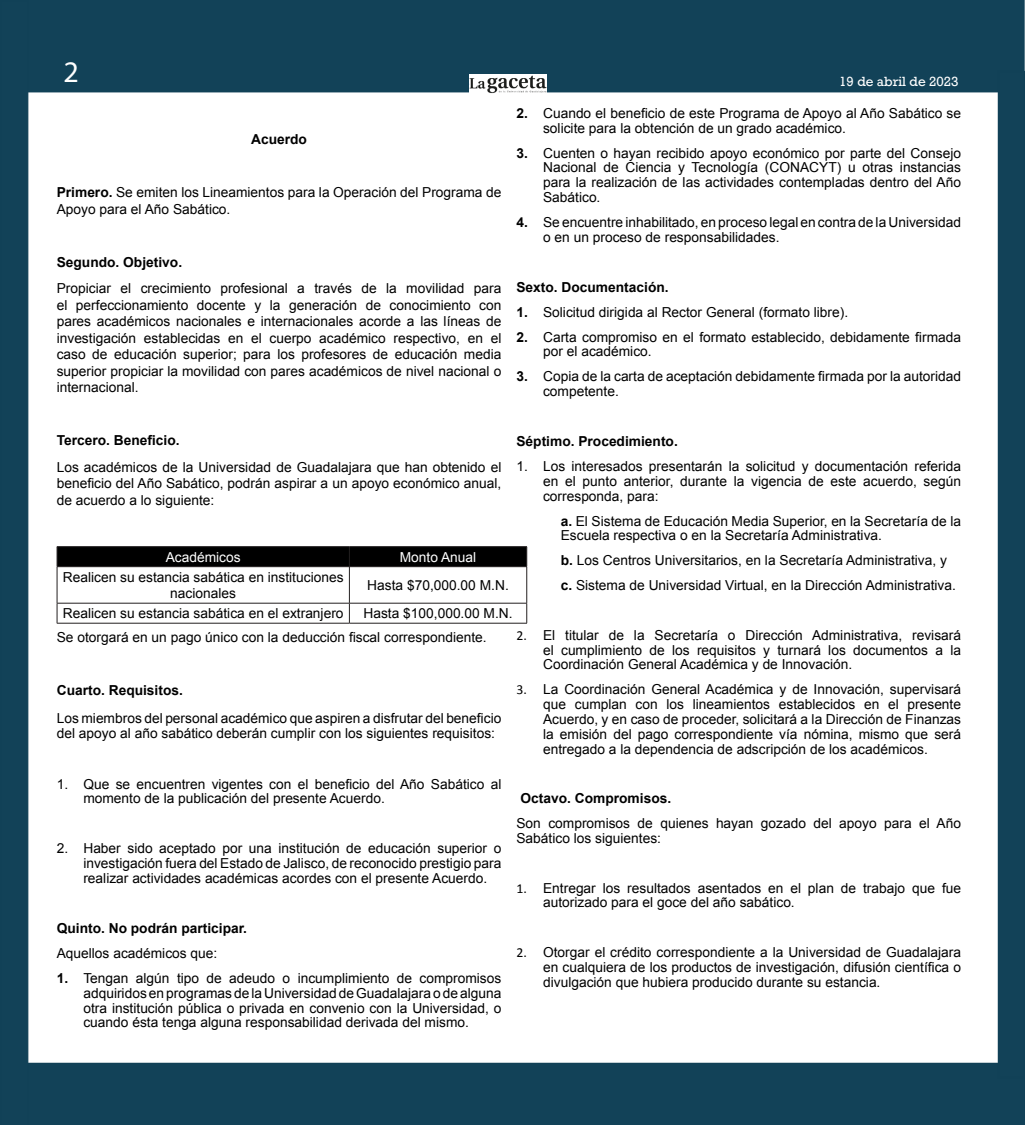
<style>
.page{position:relative;width:1025px;height:1125px;background:#fff}
.page>*{position:absolute;margin:0;border:0;box-sizing:border-box;transform-origin:0 0}
.t1{font:30px "Myriad Pro";color:#fff}
.Pa2{font:13.75px/14.9px "Arial";color:#000;text-align:justify}
.Default{font:13.75px/14.9px "Arial";color:#000}
.No_Spacing{font:13.75px/16.5px "Arial";color:#000;text-align:center}
.Pa2-2{font:700 13.75px "Arial";color:#000}
.Pa6{font:13.75px "Arial";color:#000}
.No_Spacing-2{font:13.75px "Arial";color:#fff}
.Default-2{font:700 13.75px "Arial";color:#000}
.Pa6-2{font:700 13.75px "Arial";color:#000}
.t2{font:12.5px "Rockwell";color:#fff}
.s1{font-weight:700}
.s2{font-family:"Calibri"}
</style>
<div class="page">
<div style="left:28px;top:0;width:996px;height:92px;background:#124258"></div>
<div style="left:28px;top:1063px;width:996px;height:62px;background:#124258"></div>
<img style="left:469px;top:74px;width:77px;height:20px">
<div style="left:997px;top:71px;width:27px;height:1007px;background:#124258;border:1px solid #114157"></div>
<div style="left:0;top:0;width:28px;height:1125px;background:#124258"></div>
<hr style="left:57px;top:546px;width:292px;height:1px;background:#231f20">
<hr style="left:349px;top:546px;width:178px;height:1px;background:#231f20">
<div style="left:57px;top:547px;width:470px;height:19px;background:#000"></div>
<hr style="left:57px;top:566px;width:292px;height:1px;background:#231f20">
<hr style="left:57px;top:567px;width:1px;height:36px;background:#231f20">
<hr style="left:349px;top:566px;width:178px;height:1px;background:#231f20">
<hr style="left:349px;top:567px;width:1px;height:36px;background:#231f20">
<hr style="left:526px;top:567px;width:1px;height:36px;background:#231f20">
<hr style="left:57px;top:603px;width:292px;height:1px;background:#231f20">
<svg style="left:57px;top:604px;width:1px;height:19px"></svg>
<hr style="left:349px;top:603px;width:178px;height:1px;background:#231f20">
<svg style="left:349px;top:604px;width:1px;height:19px"></svg>
<svg style="left:526px;top:604px;width:1px;height:19px"></svg>
<hr style="left:57px;top:623px;width:292px;height:1px;background:#231f20">
<hr style="left:349px;top:623px;width:178px;height:1px;background:#231f20">
<h1 class="t1" style="left:63px;top:54px;width:17px">2</h1>
<p class="t2" style="left:838px;top:73px;width:121px">19 de abril de 2023</p>
<p class="Pa2" style="left:543px;top:106px;width:419px;text-indent:-27px"><span class="s1">2.</span> Cuando el beneficio de este Programa de Apoyo al Año Sabático se solicite para la obtención de un grado académico.</p>
<p class="Pa2" style="left:543px;top:145px;width:419px;text-indent:-27px"><span class="s1">3.</span> Cuenten o hayan recibido apoyo económico por parte del Consejo Nacional de Ciencia y Tecnología (CONACYT) u otras instancias para la realización de las actividades contempladas dentro del Año Sabático.</p>
<p class="Pa2" style="left:543px;top:215px;width:419px;text-indent:-27px"><span class="s1">4.</span> Se encuentre inhabilitado, en proceso legal en contra de la Universidad o en un proceso de responsabilidades.</p>
<p class="Pa2-2" style="left:516px;top:278px;width:154px">Sexto. Documentación.</p>
<p class="Pa2" style="left:516px;top:305px;width:333px"><span class="s1">1.</span> Solicitud dirigida al Rector General (formato libre).</p>
<p class="Pa2" style="left:543px;top:329px;width:419px;text-indent:-27px"><span class="s1">2.</span> Carta compromiso en el formato establecido, debidamente firmada por el académico.</p>
<p class="Pa2" style="left:543px;top:369px;width:419px;text-indent:-27px"><span class="s1">3.</span> Copia de la carta de aceptación debidamente firmada por la autoridad competente.</p>
<p class="Pa2-2" style="left:516px;top:432px;width:163px">Séptimo. Procedimiento.</p>
<p class="Pa2" style="left:543px;top:459px;width:419px;text-indent:-27px">1. Los interesados presentarán la solicitud y documentación referida en el punto anterior, durante la vigencia de este acuerdo, según corresponda, para:</p>
<p class="Default" style="left:560px;top:513px;width:402px"><span class="s1">a.</span> El Sistema de Educación Media Superior, en la Secretaría de la<br>Escuela respectiva o en la Secretaría Administrativa.</p>
<p class="Default" style="left:560px;top:553px;width:387px"><span class="s1">b.</span> Los Centros Universitarios, en la Secretaría Administrativa, y</p>
<p class="Default" style="left:560px;top:578px;width:396px"><span class="s1">c.</span> Sistema de Universidad Virtual, en la Dirección Administrativa.</p>
<p class="Pa2" style="left:543px;top:628px;width:419px;text-indent:-27px"><span class="s2">2.</span> El titular de la Secretaría o Dirección Administrativa, revisará el cumplimiento de los requisitos y turnará los documentos a la Coordinación General Académica y de Innovación.</p>
<p class="Pa2" style="left:543px;top:682px;width:419px;text-indent:-27px"><span class="s2">3.</span> La Coordinación General Académica y de Innovación, supervisará que cumplan con los lineamientos establecidos en el presente Acuerdo, y en caso de proceder, solicitará a la Dirección de Finanzas la emisión del pago correspondiente vía nómina, mismo que será entregado a la dependencia de adscripción de los académicos.</p>
<p class="Default-2" style="left:520px;top:789px;width:152px">Octavo. Compromisos.</p>
<p class="Default" style="left:516px;top:816px;width:446px">Son compromisos de quienes hayan gozado del apoyo para el Año<br>Sabático los siguientes:</p>
<p class="Pa2" style="left:543px;top:881px;width:419px;text-indent:-27px"><span class="s2">1.</span> Entregar los resultados asentados en el plan de trabajo que fue autorizado para el goce del año sabático.</p>
<p class="Pa2" style="left:543px;top:945px;width:419px;text-indent:-27px"><span class="s2">2.</span> Otorgar el crédito correspondiente a la Universidad de Guadalajara en cualquiera de los productos de investigación, difusión científica o divulgación que hubiera producido durante su estancia.</p>
<p class="Pa2-2" style="left:251px;top:130px;width:57px">Acuerdo</p>
<p class="Pa2" style="left:57px;top:184px;width:446px;line-height:16.5px"><span class="s1">Primero.</span> Se emiten los Lineamientos para la Operación del Programa de<br>Apoyo para el Año Sabático.</p>
<p class="Pa2-2" style="left:57px;top:253px;width:127px">Segundo. Objetivo.</p>
<p class="Pa2" style="left:57px;top:280px;width:446px;line-height:16.5px">Propiciar el crecimiento profesional a través de la movilidad para el perfeccionamiento docente y la generación de conocimiento con pares académicos nacionales e internacionales acorde a las líneas de investigación establecidas en el cuerpo académico respectivo, en el caso de educación superior; para los profesores de educación media superior propiciar la movilidad con pares académicos de nivel nacional o internacional.</p>
<p class="Pa2-2" style="left:57px;top:431px;width:124px">Tercero. Beneficio.</p>
<p class="Pa2" style="left:57px;top:459px;width:446px;line-height:16.5px">Los académicos de la Universidad de Guadalajara que han obtenido el beneficio del Año Sabático, podrán aspirar a un apoyo económico anual, de acuerdo a lo siguiente:</p>
<p class="No_Spacing-2" style="left:166px;top:548px;width:76px">Académicos</p>
<p class="No_Spacing-2" style="left:399px;top:548px;width:78px">Monto Anual</p>
<p class="No_Spacing" style="left:63px;top:569px;width:282px">Realicen su estancia sabática en instituciones nacionales</p>
<p class="No_Spacing" style="left:367px;top:577px;width:143px">Hasta $70,000.00 M.N.</p>
<p class="No_Spacing" style="left:63px;top:605px;width:282px">Realicen su estancia sabática en el extranjero</p>
<p class="No_Spacing" style="left:363px;top:605px;width:151px">Hasta $100,000.00 M.N.</p>
<p class="Pa6" style="left:57px;top:628px;width:431px">Se otorgará en un pago único con la deducción fiscal correspondiente.</p>
<p class="Pa6-2" style="left:57px;top:681px;width:128px">Cuarto. Requisitos.</p>
<p class="Pa2" style="left:57px;top:710px;width:446px">Los miembros del personal académico que aspiren a disfrutar del beneficio del apoyo al año sabático deberán cumplir con los siguientes requisitos:</p>
<p class="Pa2" style="left:83px;top:776px;width:419px;text-indent:-27px">1. Que se encuentren vigentes con el beneficio del Año Sabático al momento de la publicación del presente Acuerdo.</p>
<p class="Pa2" style="left:83px;top:841px;width:419px;text-indent:-27px">2. Haber sido aceptado por una institución de educación superior o investigación fuera del Estado de Jalisco, de reconocido prestigio para realizar actividades académicas acordes con el presente Acuerdo.</p>
<p class="Pa2-2" style="left:57px;top:919px;width:192px">Quinto. No podrán participar.</p>
<p class="Pa2" style="left:57px;top:946px;width:162px">Aquellos académicos que:</p>
<p class="Pa2" style="left:83px;top:971px;width:419px;text-indent:-27px"><span class="s1">1.</span> Tengan algún tipo de adeudo o incumplimiento de compromisos adquiridos en programas de la Universidad de Guadalajara o de alguna otra institución pública o privada en convenio con la Universidad, o cuando ésta tenga alguna responsabilidad derivada del mismo.</p>
</div>
